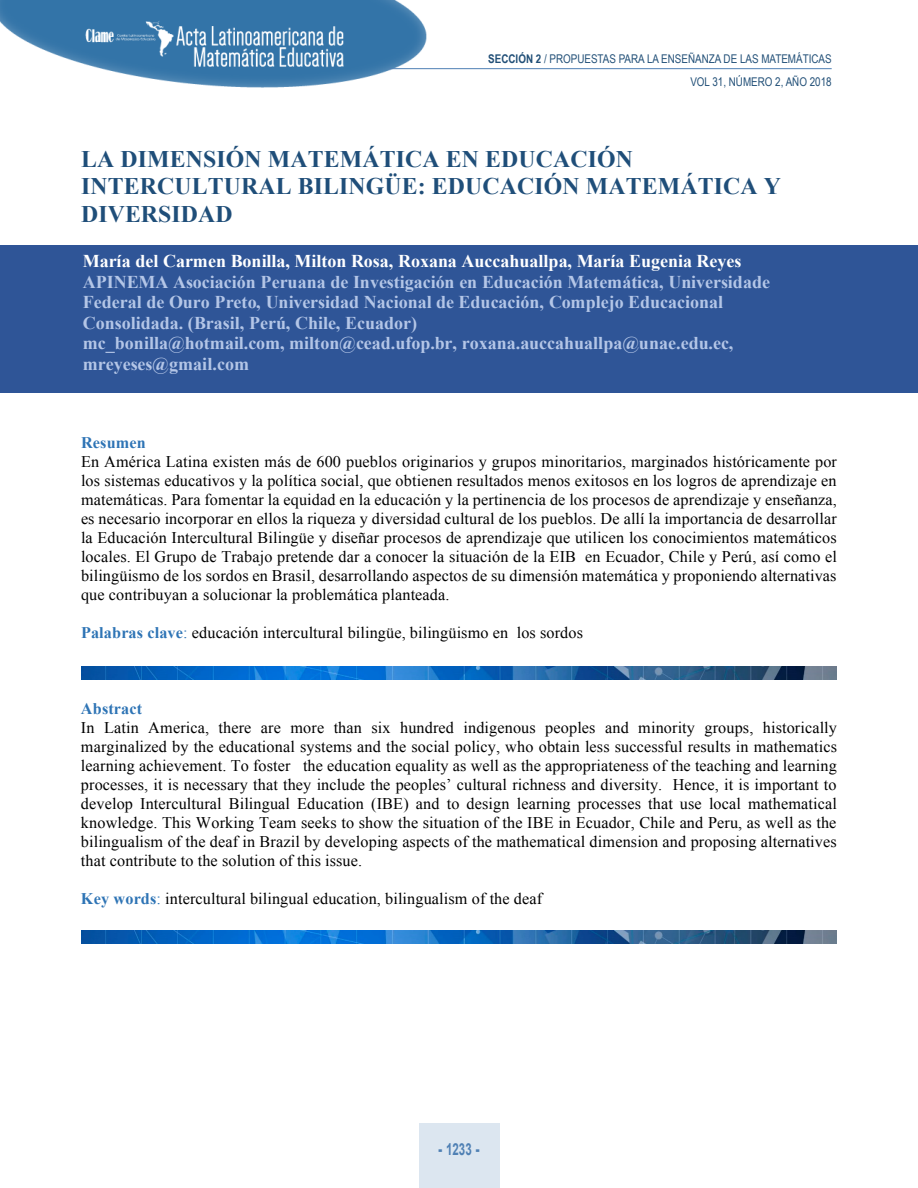
<style>
.page{position:relative;width:918px;height:1188px;background:#fff}
.page>*{position:absolute;margin:0;border:0;box-sizing:border-box;transform-origin:0 0}
.t1{font:700 23.7px/27.6px "Times New Roman";letter-spacing:.005em;color:#1f4e79}
.t2{font:700 18px/20.7px "Times New Roman";color:#b4c6e7}
.t3{font:700 18px "Times New Roman";color:#fff}
.t4{font:700 16.5px "Arial";color:#4f80b4;scale:.7 1}
.t5{font:16.2px/19px "Times New Roman";letter-spacing:.01em;color:#000;text-align:justify}
.t6{font:700 16.2px "Times New Roman";letter-spacing:.01em;color:#2e74b5}
.t7{font:12px/23px "Arial Narrow";color:#214f77;text-align:right}
.s1{font-weight:700}
.s2{font-weight:700;color:#2e74b5}
.s3{color:#2e74b5}
.s4{font-weight:900}
</style>
<div class="page">
<img style="left:0;top:0;width:435px;height:88px">
<hr style="left:389px;top:68px;width:443px;height:1px;background:#4f80b4">
<div style="left:419px;top:1123px;width:80px;height:65px;background:#dce6f0"></div>
<img style="left:81px;top:666px;width:756px;height:14px">
<img style="left:81px;top:930px;width:756px;height:14px">
<div style="left:0;top:245px;width:918px;height:147px;background:#2f5597"></div>
<p class="t7" style="left:488px;top:47px;width:345px"><span class="s1">SECCIÓN 2</span> / PROPUESTAS PARA LA ENSEÑANZA DE LAS MATEMÁTICAS<br>VOL 31, NÚMERO 2, AÑO 2018</p>
<h1 class="t1" style="left:81px;top:145px;width:701px">LA DIMENSIÓN MATEMÁTICA EN EDUCACIÓN<br>INTERCULTURAL BILINGÜE: EDUCACIÓN MATEMÁTICA Y<br>DIVERSIDAD</h1>
<p class="t3" style="left:83px;top:251px;width:660px">María del Carmen Bonilla, Milton Rosa, Roxana Auccahuallpa, María Eugenia Reyes</p>
<p class="t2" style="left:83px;top:271px;width:689px">APINEMA Asociación Peruana de Investigación en Educación Matemática, Universidade Federal de Ouro Preto, Universidad Nacional de Educación, Complejo Educacional Consolidada. (Brasil, Perú, Chile, Ecuador)<br>mc_bonilla@hotmail.com, milton@cead.ufop.br, roxana.auccahuallpa@unae.edu.ec, mreyeses@gmail.com</p>
<p class="t6" style="left:81px;top:434px;width:66px">Resumen</p>
<p class="t5" style="left:81px;top:452px;width:758px">En América Latina existen más de 600 pueblos originarios y grupos minoritarios, marginados históricamente por los sistemas educativos y la política social, que obtienen resultados menos exitosos en los logros de aprendizaje en matemáticas. Para fomentar la equidad en la educación y la pertinencia de los procesos de aprendizaje y enseñanza, es necesario incorporar en ellos la riqueza y diversidad cultural de los pueblos. De allí la importancia de desarrollar la Educación Intercultural Bilingüe y diseñar procesos de aprendizaje que utilicen los conocimientos matemáticos locales. El Grupo de Trabajo pretende dar a conocer la situación de la EIB en Ecuador, Chile y Perú, así como el bilingüismo de los sordos en Brasil, desarrollando aspectos de su dimensión matemática y proponiendo alternativas que contribuyan a solucionar la problemática planteada.</p>
<p class="t5" style="left:81px;top:623px;width:504px"><span class="s2">Palabras clave</span><span class="s3">:</span> educación intercultural bilingüe, bilingüismo en los sordos</p>
<p class="t6" style="left:81px;top:699px;width:63px">Abstract</p>
<p class="t5" style="left:81px;top:718px;width:758px">In Latin America, there are more than six hundred indigenous peoples and minority groups, historically marginalized by the educational systems and the social policy, who obtain less successful results in mathematics learning achievement. To foster the education equality as well as the appropriateness of the teaching and learning processes, it is necessary that they include the peoples’ cultural richness and diversity. Hence, it is important to develop Intercultural Bilingual Education (IBE) and to design learning processes that use local mathematical knowledge. This Working Team seeks to show the situation of the IBE in Ecuador, Chile and Peru, as well as the bilingualism of the deaf in Brazil by developing aspects of the mathematical dimension and proposing alternatives that contribute to the solution of this issue.</p>
<p class="t5" style="left:81px;top:889px;width:463px"><span class="s2">Key words</span><span class="s3">:</span> intercultural bilingual education, bilingualism of the deaf</p>
<p class="t4" style="left:438px;top:1140px;width:60px"><span class="s4">-</span> 1233 <span class="s4">-</span></p>
</div>
